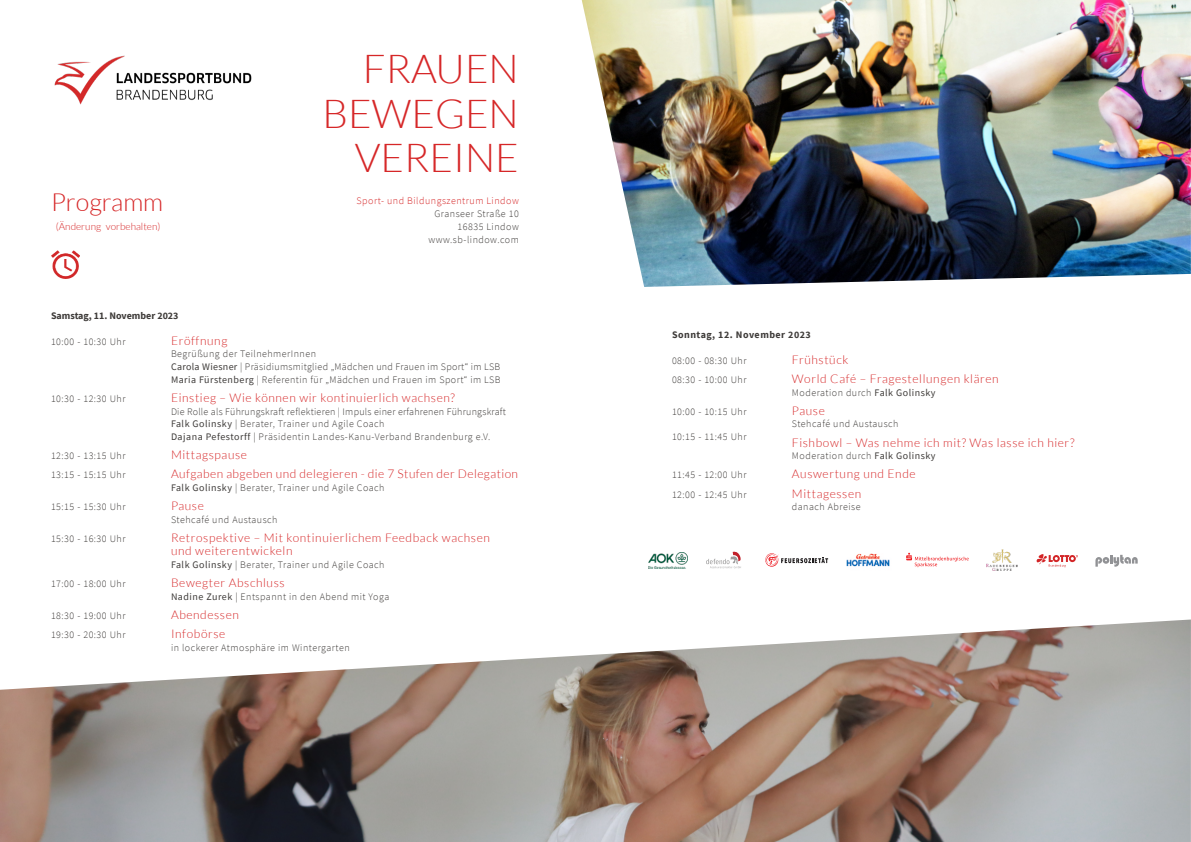
<style>
.page{position:relative;width:1191px;height:842px;background:#fff}
.page>*{position:absolute;margin:0;border:0;box-sizing:border-box;transform-origin:0 0}
.t1{font:300 40px/44.6px "Lato";color:#d62728;text-align:right}
.t2{font:300 25px "Lato";color:#d62728}
.t3{font:300 12px/19.1px "Lato";letter-spacing:.05em;color:#d62728}
.t4{font:300 10px/12.8px "Source Sans Pro";letter-spacing:.05em;color:#3e3b39}
.t5{font:300 10px/12.8px "Source Sans Pro";letter-spacing:.025em;color:#3e3b39}
.t6{font:300 10px "Source Sans Pro";letter-spacing:.05em;color:#d62728}
.t7{font:700 10px "Source Sans Pro";letter-spacing:.015em;color:#3e3b39}
.t8{font:700 10px "Source Sans Pro";letter-spacing:.05em;color:#3e3b39}
.t9{font:300 10px "Lato";color:#d62728}
.s1{font-weight:400}
</style>
<div class="page">
<img style="left:0;top:619px;width:1191px;height:223px">
<img style="left:54px;top:55px;width:198px;height:50px">
<svg style="left:765px;top:553px;width:63px;height:14px"></svg>
<svg style="left:706px;top:551px;width:35px;height:17px"></svg>
<svg style="left:906px;top:553px;width:62px;height:14px"></svg>
<svg style="left:1036px;top:554px;width:42px;height:13px"></svg>
<img style="left:986px;top:549px;width:31px;height:22px">
<img style="left:648px;top:552px;width:39px;height:16px">
<svg style="left:1095px;top:555px;width:42px;height:12px"></svg>
<img style="left:846px;top:553px;width:44px;height:14px">
<img style="left:51px;top:250px;width:28px;height:29px">
<img style="left:582px;top:0;width:609px;height:287px">
<h2 class="t2" style="left:51px;top:191px;width:114px">Programm</h2>
<p class="t9" style="left:56px;top:222px;width:106px">(Änderung vorbehalten)</p>
<h1 class="t1" style="left:323px;top:49px;width:198px">FRAUEN<br>BEWEGEN<br>VEREINE</h1>
<p class="t6" style="left:356px;top:197px;width:164px">Sport- und Bildungszentrum Lindow</p>
<p class="t4" style="left:428px;top:208px;width:92px;text-align:right">Granseer Straße 10<br>16835 Lindow www.sb-lindow.com</p>
<p class="t7" style="left:51px;top:312px;width:129px">Samstag, 11. November 2023</p>
<p class="t4" style="left:51px;top:336px;width:76px">10:00 - 10:30 Uhr</p>
<p class="t3" style="left:171px;top:331px;width:58px">Eröffnung</p>
<p class="t4" style="left:171px;top:348px;width:331px">Begrüßung der TeilnehmerInnen<br><span class="s1">Carola Wiesner</span> | Präsidiumsmitglied „Mädchen und Frauen im Sport“ im LSB<br><span class="s1">Maria Fürstenberg</span> | Referentin für „Mädchen und Frauen im Sport“ im LSB</p>
<p class="t3" style="left:171px;top:389px;width:285px">Einstieg – Wie können wir kontinuierlich wachsen?</p>
<p class="t5" style="left:171px;top:406px;width:336px">Die Rolle als Führungskraft reflektieren | Impuls einer erfahrenen Führungskraft<br><span class="s1">Falk Golinsky</span> | Berater, Trainer und Agile Coach<br><span class="s1">Dajana Pefestorff</span> | Präsidentin Landes-Kanu-Verband Brandenburg e.V.</p>
<p class="t3" style="left:171px;top:446px;width:348px">Mittagspause<br>Aufgaben abgeben und delegieren - die 7 Stufen der Delegation</p>
<p class="t4" style="left:171px;top:482px;width:215px"><span class="s1">Falk Golinsky</span> | Berater, Trainer und Agile Coach</p>
<p class="t3" style="left:171px;top:497px;width:34px">Pause</p>
<p class="t4" style="left:171px;top:514px;width:108px">Stehcafé und Austausch</p>
<p class="t3" style="left:171px;top:532px;width:320px;line-height:12.8px">Retrospektive – Mit kontinuierlichem Feedback wachsen und weiterentwickeln</p>
<p class="t4" style="left:171px;top:559px;width:215px"><span class="s1">Falk Golinsky</span> | Berater, Trainer und Agile Coach</p>
<p class="t3" style="left:171px;top:574px;width:115px">Bewegter Abschluss</p>
<p class="t4" style="left:171px;top:591px;width:220px"><span class="s1">Nadine Zurek</span> | Entspannt in den Abend mit Yoga</p>
<p class="t3" style="left:171px;top:605px;width:69px">Abendessen<br>Infobörse</p>
<p class="t4" style="left:171px;top:642px;width:180px">in lockerer Atmosphäre im Wintergarten</p>
<p class="t4" style="left:51px;top:393px;width:76px">10:30 - 12:30 Uhr</p>
<p class="t4" style="left:51px;top:447px;width:76px;line-height:19.1px">12:30 - 13:15 Uhr<br>13:15 - 15:15 Uhr</p>
<p class="t4" style="left:51px;top:501px;width:76px">15:15 - 15:30 Uhr</p>
<p class="t4" style="left:51px;top:533px;width:76px">15:30 - 16:30 Uhr</p>
<p class="t4" style="left:51px;top:578px;width:76px">17:00 - 18:00 Uhr</p>
<p class="t4" style="left:51px;top:607px;width:76px;line-height:19.1px">18:30 - 19:00 Uhr<br>19:30 - 20:30 Uhr</p>
<p class="t8" style="left:672px;top:331px;width:140px">Sonntag, 12. November 2023</p>
<p class="t4" style="left:672px;top:352px;width:76px;line-height:19.1px">08:00 - 08:30 Uhr<br>08:30 - 10:00 Uhr</p>
<p class="t3" style="left:792px;top:350px;width:208px">Frühstück<br>World Café – Fragestellungen klären</p>
<p class="t4" style="left:792px;top:387px;width:145px">Moderation durch <span class="s1">Falk Golinsky</span></p>
<p class="t3" style="left:792px;top:401px;width:34px">Pause</p>
<p class="t4" style="left:792px;top:418px;width:108px">Stehcafé und Austausch</p>
<p class="t3" style="left:792px;top:433px;width:284px">Fishbowl – Was nehme ich mit? Was lasse ich hier?</p>
<p class="t4" style="left:792px;top:450px;width:145px">Moderation durch <span class="s1">Falk Golinsky</span></p>
<p class="t3" style="left:792px;top:465px;width:125px">Auswertung und Ende<br>Mittagessen</p>
<p class="t4" style="left:792px;top:501px;width:70px">danach Abreise</p>
<p class="t4" style="left:672px;top:406px;width:76px">10:00 - 10:15 Uhr</p>
<p class="t4" style="left:672px;top:431px;width:76px">10:15 - 11:45 Uhr</p>
<p class="t4" style="left:672px;top:466px;width:76px;line-height:19.1px">11:45 - 12:00 Uhr<br>12:00 - 12:45 Uhr</p>
</div>
